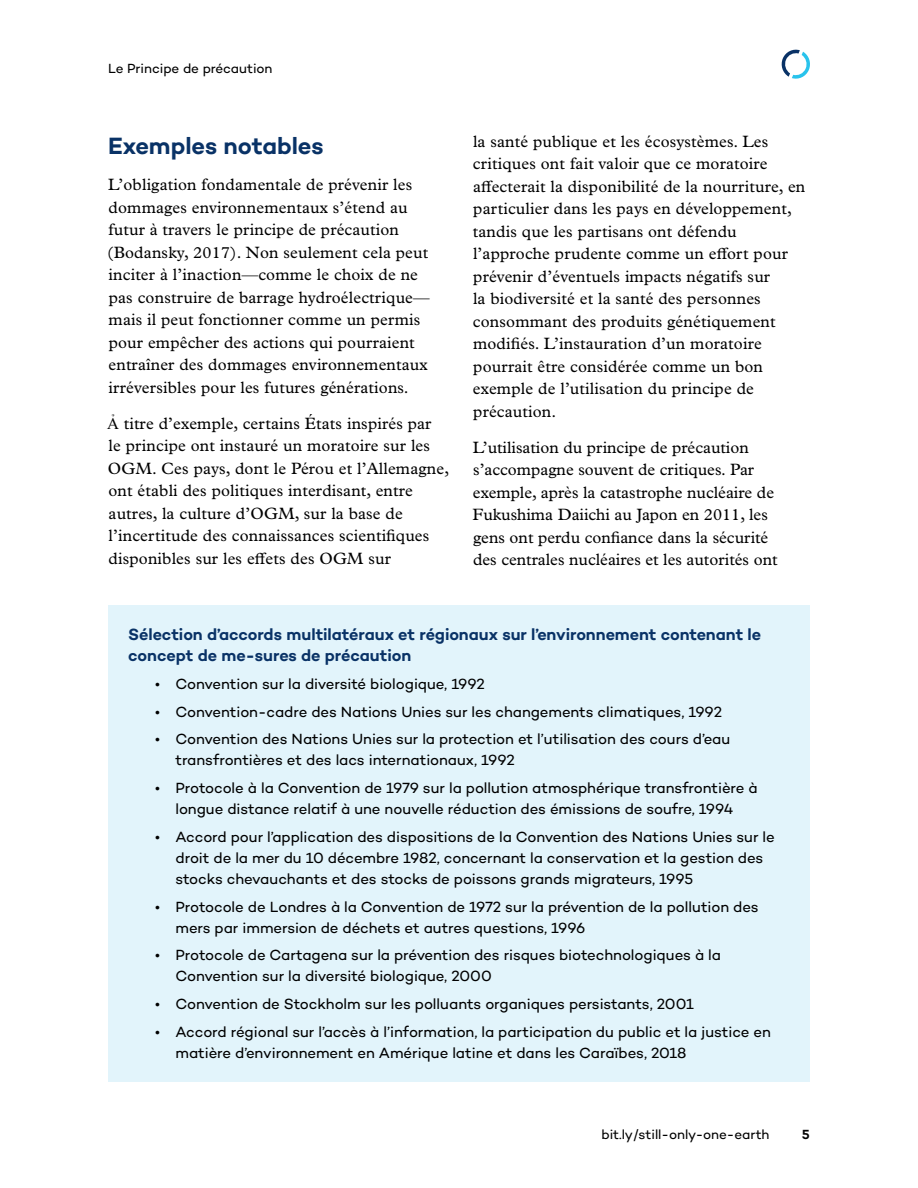
<style>
.page{position:relative;width:918px;height:1188px;background:#fff}
.page>*{position:absolute;margin:0;border:0;box-sizing:border-box;transform-origin:0 0}
.t1{font:600 24px "Campton";letter-spacing:-.005em;color:#093266}
.t2{font:16.5px/22.5px "Plantin MT Pro";letter-spacing:.01em;color:#000}
.t3{font:600 16.5px/21px "Campton";letter-spacing:-.005em;color:#093266}
.t4{font:15px/21px "Campton";letter-spacing:-.005em;color:#000}
.t5{font:13.5px "Campton";letter-spacing:-.005em;color:#000}
.t6{font:600 13.5px "Campton";color:#000}
.s1{font-family:"Times New Roman"}
</style>
<div class="page">
<svg style="left:781px;top:49px;width:29px;height:30px"></svg>
<div style="left:108px;top:605px;width:702px;height:81px;background:#e2f4fb"></div>
<div style="left:108px;top:683px;width:702px;height:58px;background:#e2f4fb"></div>
<div style="left:108px;top:711px;width:702px;height:78px;background:#e2f4fb"></div>
<div style="left:108px;top:760px;width:702px;height:78px;background:#e2f4fb"></div>
<div style="left:108px;top:808px;width:702px;height:100px;background:#e2f4fb"></div>
<div style="left:108px;top:878px;width:702px;height:79px;background:#e2f4fb"></div>
<div style="left:108px;top:927px;width:702px;height:78px;background:#e2f4fb"></div>
<div style="left:108px;top:1003px;width:702px;height:79px;background:#e2f4fb"></div>
<p class="t5" style="left:108px;top:60px;width:166px">Le Principe de précaution</p>
<h1 class="t1" style="left:108px;top:131px;width:217px">Exemples notables</h1>
<p class="t2" style="left:107px;top:174px;width:324px">L’obligation fondamentale de prévenir les dommages environnementaux s’étend au futur à travers le principe de précaution (Bodansky, 2017). Non seulement cela peut inciter à l’inaction—comme le choix de ne pas construire de barrage hydroélectrique— mais il peut fonctionner comme un permis pour empêcher des actions qui pourraient entraîner des dommages environnementaux irréversibles pour les futures générations.</p>
<p class="t2" style="left:107px;top:412px;width:344px"><span class="s1">Ả</span> titre d’exemple, certains États inspirés par<br>le principe ont instauré un moratoire sur les OGM. Ces pays, dont le Pérou et l’Allemagne, ont établi des politiques interdisant, entre autres, la culture d’OGM, sur la base de l’incertitude des connaissances scientifiques disponibles sur les effets des OGM sur</p>
<p class="t2" style="left:473px;top:130px;width:334px">la santé publique et les écosystèmes. Les critiques ont fait valoir que ce moratoire affecterait la disponibilité de la nourriture, en particulier dans les pays en développement, tandis que les partisans ont défendu l’approche prudente comme un effort pour prévenir d’éventuels impacts négatifs sur<br>la biodiversité et la santé des personnes consommant des produits génétiquement modifiés. L’instauration d’un moratoire pourrait être considérée comme un bon exemple de l’utilisation du principe de précaution.</p>
<p class="t2" style="left:473px;top:436px;width:307px">L’utilisation du principe de précaution s’accompagne souvent de critiques. Par exemple, après la catastrophe nucléaire de Fukushima Daiichi au Japon en 2011, les gens ont perdu confiance dans la sécurité des centrales nucléaires et les autorités ont</p>
<p class="t3" style="left:128px;top:624px;width:634px">Sélection d’accords multilatéraux et régionaux sur l’environnement contenant le concept de me-sures de précaution</p>
<p class="t4" style="left:155px;top:673px;width:331px">• Convention sur la diversité biologique, 1992</p>
<p class="t4" style="left:155px;top:701px;width:568px">• Convention-cadre des Nations Unies sur les changements climatiques, 1992</p>
<p class="t4" style="left:176px;top:729px;width:556px;text-indent:-20px">• Convention des Nations Unies sur la protection et l’utilisation des cours d’eau transfrontières et des lacs internationaux, 1992</p>
<p class="t4" style="left:155px;top:777px;width:604px;text-align:center">• Protocole à la Convention de 1979 sur la pollution atmosphérique transfrontière à longue distance relatif à une nouvelle réduction des émissions de soufre, 1994</p>
<p class="t4" style="left:176px;top:826px;width:601px;text-indent:-20px">• Accord pour l’application des dispositions de la Convention des Nations Unies sur le droit de la mer du 10 décembre 1982, concernant la conservation et la gestion des stocks chevauchants et des stocks de poissons grands migrateurs, 1995</p>
<p class="t4" style="left:176px;top:896px;width:585px;text-indent:-20px">• Protocole de Londres à la Convention de 1972 sur la prévention de la pollution des mers par immersion de déchets et autres questions, 1996</p>
<p class="t4" style="left:176px;top:945px;width:547px;text-indent:-20px">• Protocole de Cartagena sur la prévention des risques biotechnologiques à la<br>Convention sur la diversité biologique, 2000</p>
<p class="t4" style="left:155px;top:993px;width:540px">• Convention de Stockholm sur les polluants organiques persistants, 2001</p>
<p class="t4" style="left:176px;top:1021px;width:597px;text-indent:-20px">• Accord régional sur l’accès à l’information, la participation du public et la justice en matière d’environnement en Amérique latine et dans les Caraïbes, 2018</p>
<p class="t5" style="left:601px;top:1126px;width:170px">bit.ly/still-only-one-earth</p>
<p class="t6" style="left:802px;top:1126px;width:10px">5</p>
</div>
